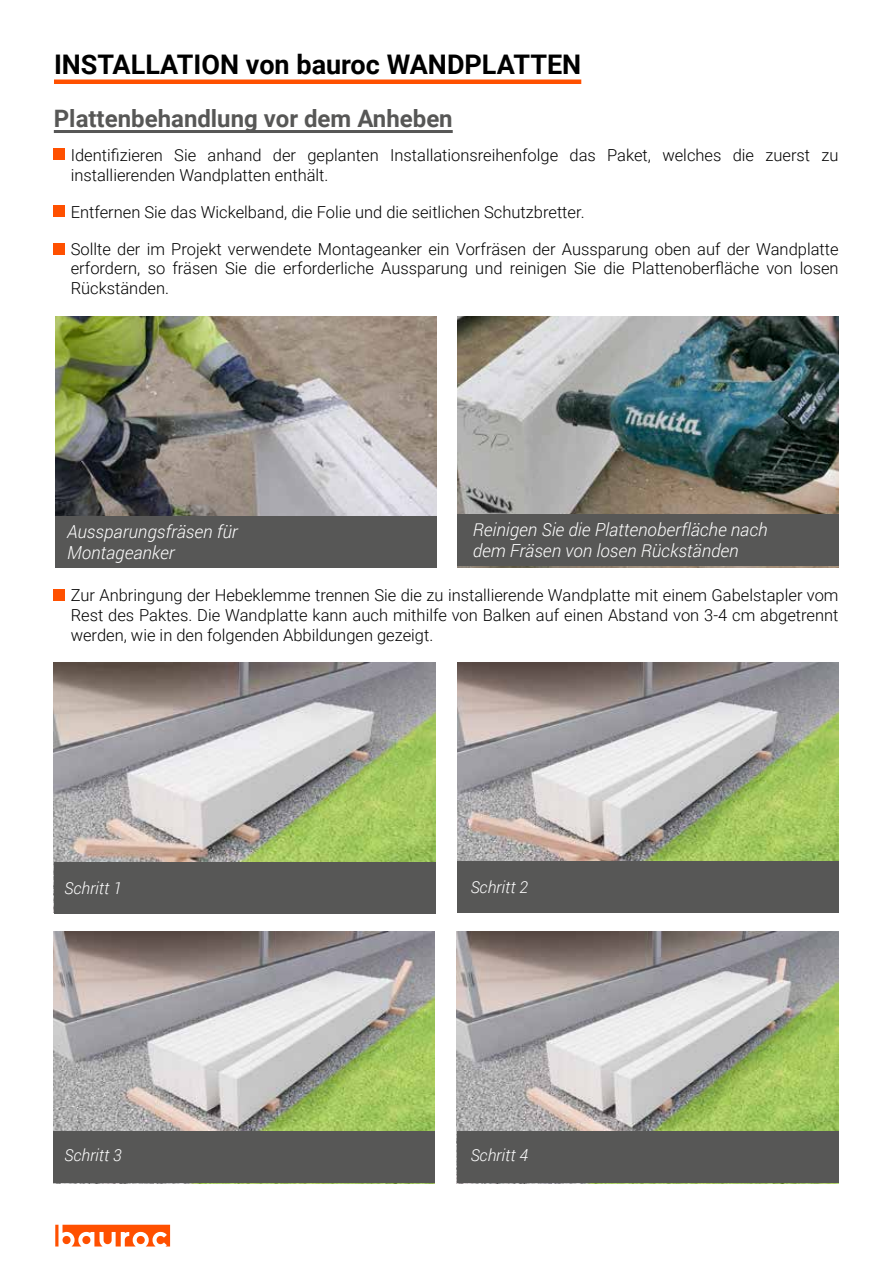
<style>
.page{position:relative;width:893px;height:1263px;background:#fff}
.page>*{position:absolute;margin:0;border:0;box-sizing:border-box;transform-origin:0 0}
.t1{font:700 27px "Roboto";color:#000}
.t2{font:700 24px "Roboto";color:#575756}
.t3{font:italic 300 18px/21.6px "Roboto";color:#fff}
.t4{font:300 16.5px/19.8px "Roboto";color:#000;text-align:justify}
.t5{font:italic 300 16.5px "Roboto";color:#fff}
</style>
<div class="page">
<svg style="left:55px;top:1225px;width:115px;height:21px"></svg>
<hr style="left:54px;top:130px;width:399px;height:3px;background:#575756">
<div style="left:53px;top:206px;width:11px;height:11px;background:#ff5000"></div>
<div style="left:53px;top:243px;width:11px;height:12px;background:#ff5000"></div>
<div style="left:53px;top:148px;width:11px;height:12px;background:#ff5000"></div>
<div style="left:53px;top:589px;width:12px;height:11px;background:#ff5000"></div>
<img style="left:54px;top:663px;width:381px;height:200px">
<img style="left:457px;top:663px;width:382px;height:199px">
<img style="left:53px;top:932px;width:382px;height:200px">
<img style="left:457px;top:932px;width:381px;height:200px">
<div style="left:54px;top:863px;width:381px;height:51px;background:#575756"></div>
<div style="left:457px;top:862px;width:382px;height:51px;background:#575756"></div>
<div style="left:53px;top:1132px;width:382px;height:51px;background:#575756"></div>
<div style="left:457px;top:1132px;width:381px;height:51px;background:#575756"></div>
<img style="left:457px;top:316px;width:382px;height:251px">
<div style="left:457px;top:514px;width:382px;height:51px;background:#575756"></div>
<img style="left:55px;top:316px;width:382px;height:200px">
<div style="left:55px;top:516px;width:382px;height:51px;background:#575756"></div>
<hr style="left:54px;top:80px;width:527px;height:4px;background:#ff5000">
<h1 class="t1" style="left:54px;top:46px;width:529px">INSTALLATION von bauroc WANDPLATTEN</h1>
<h2 class="t2" style="left:54px;top:102px;width:400px">Plattenbehandlung vor dem Anheben</h2>
<p class="t4" style="left:71px;top:145px;width:769px">Identifizieren Sie anhand der geplanten Installationsreihenfolge das Paket, welches die zuerst zu installierenden Wandplatten enthält.</p>
<p class="t4" style="left:71px;top:201px;width:515px">Entfernen Sie das Wickelband, die Folie und die seitlichen Schutzbretter.</p>
<p class="t4" style="left:71px;top:238px;width:769px">Sollte der im Projekt verwendete Montageanker ein Vorfräsen der Aussparung oben auf der Wandplatte erfordern, so fräsen Sie die erforderliche Aussparung und reinigen Sie die Plattenoberfläche von losen Rückständen.</p>
<p class="t3" style="left:67px;top:520px;width:172px">Aussparungsfräsen für<br>Montageanker</p>
<p class="t3" style="left:473px;top:518px;width:296px">Reinigen Sie die Plattenoberfläche nach dem Fräsen von losen Rückständen</p>
<p class="t4" style="left:71px;top:585px;width:769px">Zur Anbringung der Hebeklemme trennen Sie die zu installierende Wandplatte mit einem Gabelstapler vom Rest des Paktes. Die Wandplatte kann auch mithilfe von Balken auf einen Abstand von 3-4 cm abgetrennt werden, wie in den folgenden Abbildungen gezeigt.</p>
<p class="t5" style="left:64px;top:877px;width:59px">Schritt 1</p>
<p class="t5" style="left:470px;top:876px;width:59px">Schritt 2</p>
<p class="t5" style="left:64px;top:1144px;width:59px">Schritt 3</p>
<p class="t5" style="left:470px;top:1144px;width:59px">Schritt 4</p>
</div>
